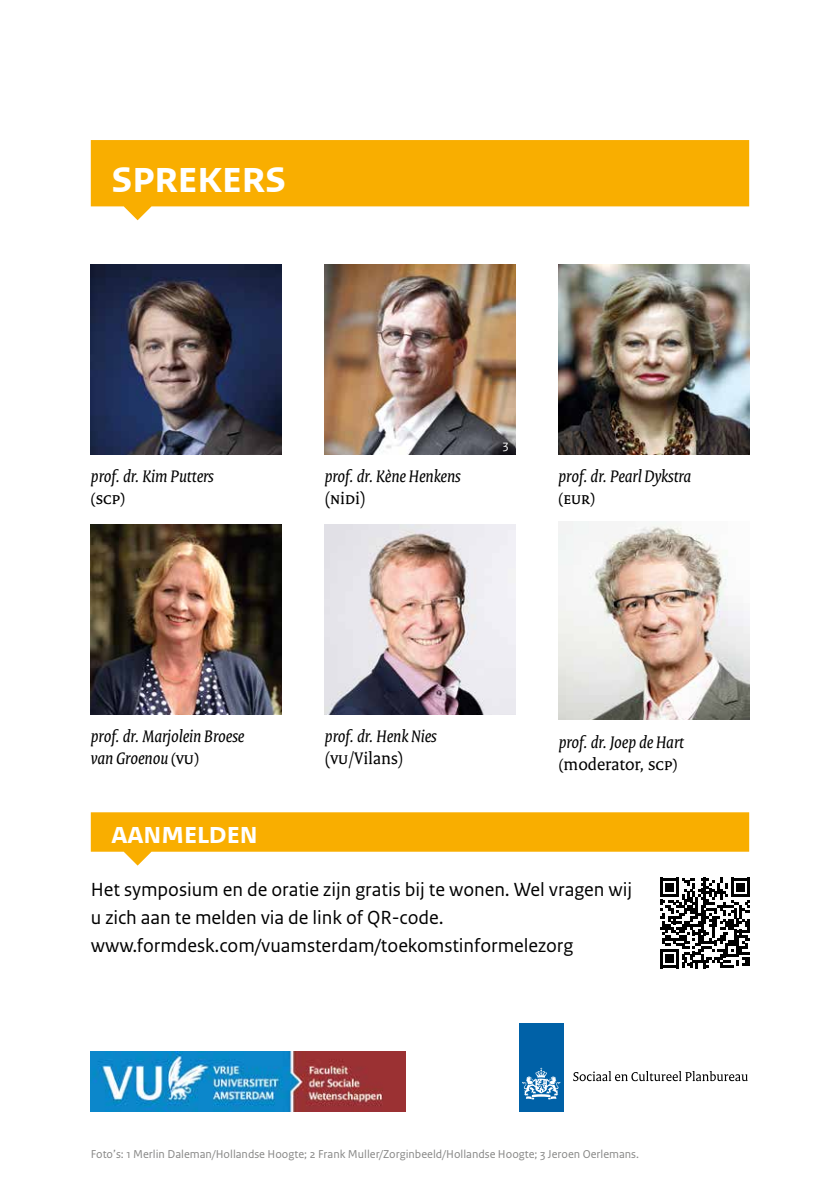
<style>
.page{position:relative;width:840px;height:1191px;background:#fff}
.page>*{position:absolute;margin:0;border:0;box-sizing:border-box;transform-origin:0 0}
._10_RO_Broodtekst_Se{font:700 48px "Rijksoverheid Sans Heading TT";color:#fff}
._10_RO_Broodtekst_Se-2{font:700 32px "Rijksoverheid Sans Heading TT";color:#fff}
._10_RO_Broodtekst_Se-3{font:20px/28px "Rijksoverheid Sans Text";letter-spacing:-.005em;color:#000}
._10_RO_Broodtekst_Se-4{font:italic 18px/22px "Rijksoverheid Serif";color:#000}
._10_RO_Broodtekst_Se-5{font:18px "Rijksoverheid Serif";color:#000}
._10_RO_Broodtekst_Se-6{font:13px "Rijksoverheid Sans Text";color:#fff}
._10_RO_Broodtekst_Se-7{font:12px "Rijksoverheid Sans Text";color:#878786}
.s1{font-style:normal}
</style>
<div class="page">
<img style="left:91px;top:264px;width:190px;height:191px">
<img style="left:324px;top:264px;width:191px;height:191px">
<img style="left:325px;top:524px;width:190px;height:190px">
<img style="left:558px;top:264px;width:191px;height:191px">
<img style="left:558px;top:521px;width:191px;height:199px">
<img style="left:91px;top:524px;width:190px;height:190px">
<svg style="left:660px;top:877px;width:89px;height:91px"></svg>
<svg style="left:91px;top:140px;width:657px;height:80px;fill:#f9ae00"></svg>
<svg style="left:91px;top:812px;width:657px;height:53px"></svg>
<div style="left:518px;top:1023px;width:45px;height:89px;background:#0061a7"></div>
<svg style="left:522px;top:1067px;width:38px;height:33px"></svg>
<svg style="left:573px;top:1071px;width:174px;height:10px"></svg>
<img style="left:91px;top:1051px;width:314px;height:60px">
<p class="_10_RO_Broodtekst_Se" style="left:111px;top:149px;width:176px">sprekers</p>
<p class="_10_RO_Broodtekst_Se-4" style="left:91px;top:465px;width:124px">prof. dr. Kim Putters</p>
<p class="_10_RO_Broodtekst_Se-5" style="left:91px;top:487px;width:36px">(scp)</p>
<p class="_10_RO_Broodtekst_Se-4" style="left:324px;top:465px;width:137px">prof. dr. Kène Henkens</p>
<p class="_10_RO_Broodtekst_Se-5" style="left:324px;top:487px;width:42px">(nidi)</p>
<p class="_10_RO_Broodtekst_Se-6" style="left:502px;top:438px;width:7px">3</p>
<p class="_10_RO_Broodtekst_Se-4" style="left:558px;top:465px;width:134px">prof. dr. Pearl Dykstra</p>
<p class="_10_RO_Broodtekst_Se-5" style="left:558px;top:487px;width:38px">(eur)</p>
<p class="_10_RO_Broodtekst_Se-4" style="left:91px;top:725px;width:155px">prof. dr. Marjolein Broese van Groenou <span class="s1">(vu)</span></p>
<p class="_10_RO_Broodtekst_Se-2" style="left:111px;top:814px;width:148px">aanmelden</p>
<p class="_10_RO_Broodtekst_Se-4" style="left:325px;top:725px;width:113px">prof. dr. Henk Nies</p>
<p class="_10_RO_Broodtekst_Se-5" style="left:325px;top:747px;width:79px">(vu/Vilans)</p>
<p class="_10_RO_Broodtekst_Se-4" style="left:558px;top:731px;width:127px">prof. dr. Joep de Hart</p>
<p class="_10_RO_Broodtekst_Se-5" style="left:558px;top:753px;width:120px">(moderator, scp)</p>
<p class="_10_RO_Broodtekst_Se-3" style="left:91px;top:876px;width:542px">Het symposium en de oratie zijn gratis bij te wonen. Wel vragen wij u zich aan te melden via de link of QR-code.</p>
<p class="_10_RO_Broodtekst_Se-3" style="left:91px;top:932px;width:484px">www.formdesk.com/vuamsterdam/toekomstinformelezorg</p>
<p class="_10_RO_Broodtekst_Se-7" style="left:91px;top:1147px;width:549px">Foto’s: 1 Merlin Daleman/Hollandse Hoogte; 2 Frank Muller/Zorginbeeld/Hollandse Hoogte; 3 Jeroen Oerlemans.</p>
</div>
